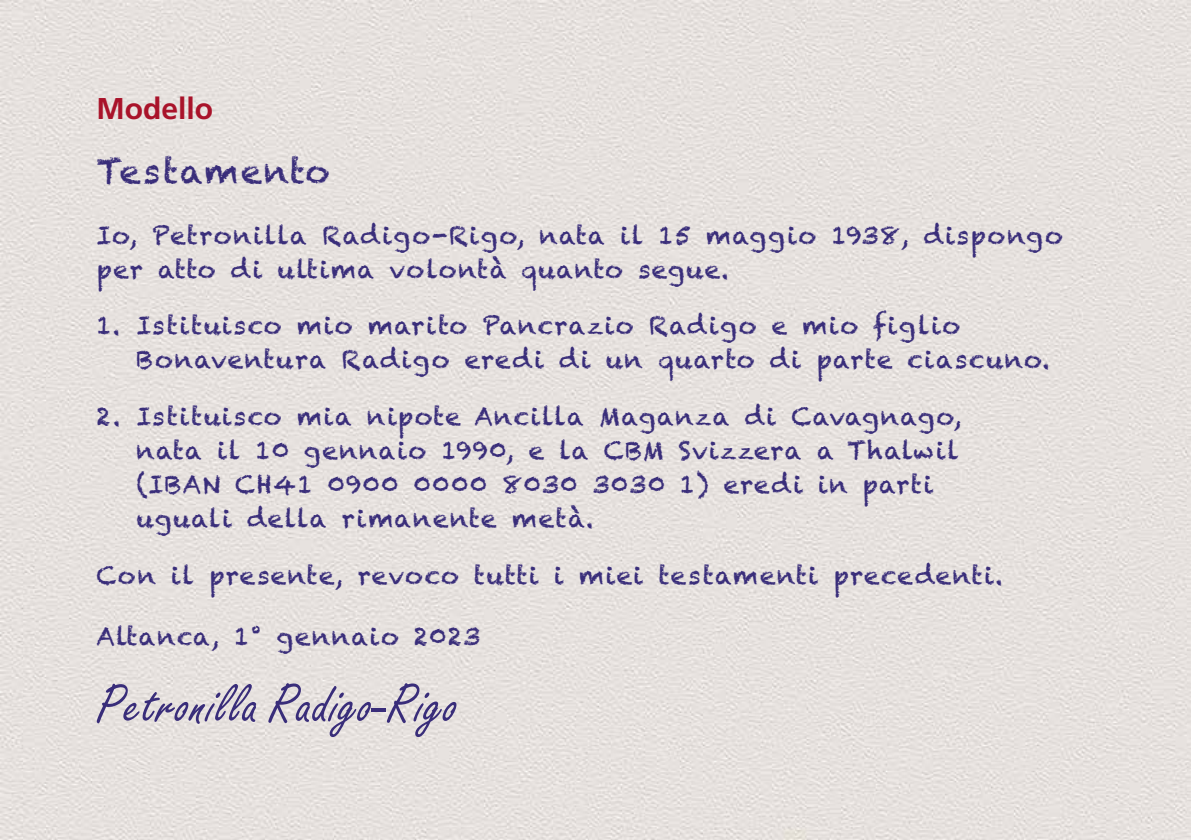
<style>
.page{position:relative;width:1191px;height:840px;background:#fff}
.page>*{position:absolute;margin:0;border:0;box-sizing:border-box;transform-origin:0 0}
.t1{font:56px "Freestyle Script";letter-spacing:.02em;color:#392d7a}
.t2{font:34px "Chalkduster";letter-spacing:.04em;color:#392d7a}
.t3{font:700 30px "Frutiger LT Com";color:#a9132a}
.t4{font:25px/34px "Chalkduster";letter-spacing:.05em;color:#392d7a}
</style>
<div class="page">
<img style="left:0;top:0;width:1191px;height:839px">
<p class="t3" style="left:96px;top:91px;width:118px">Modello</p>
<h2 class="t2" style="left:96px;top:151px;width:235px">Testamento</h2>
<p class="t4" style="left:96px;top:218px;width:968px">Io, Petronilla Radigo-Rigo, nata il 15 maggio 1938, dispongo per atto di ultima volontà quanto segue.</p>
<p class="t4" style="left:136px;top:308px;width:915px;text-indent:-40px">1. Istituisco mio marito Pancrazio Radigo e mio figlio<br>Bonaventura Radigo eredi di un quarto di parte ciascuno.</p>
<p class="t4" style="left:136px;top:399px;width:826px;text-indent:-40px">2. Istituisco mia nipote Ancilla Maganza di Cavagnago, nata il 10 gennaio 1990, e la CBM Svizzera a Thalwil (IBAN CH41 0900 0000 8030 3030 1) eredi in parti uguali della rimanente metà.</p>
<p class="t4" style="left:96px;top:558px;width:908px">Con il presente, revoco tutti i miei testamenti precedenti.</p>
<p class="t4" style="left:96px;top:618px;width:385px">Altanca, 1° gennaio 2023</p>
<h1 class="t1" style="left:96px;top:671px;width:361px">Petronilla Radigo-Rigo</h1>
</div>
